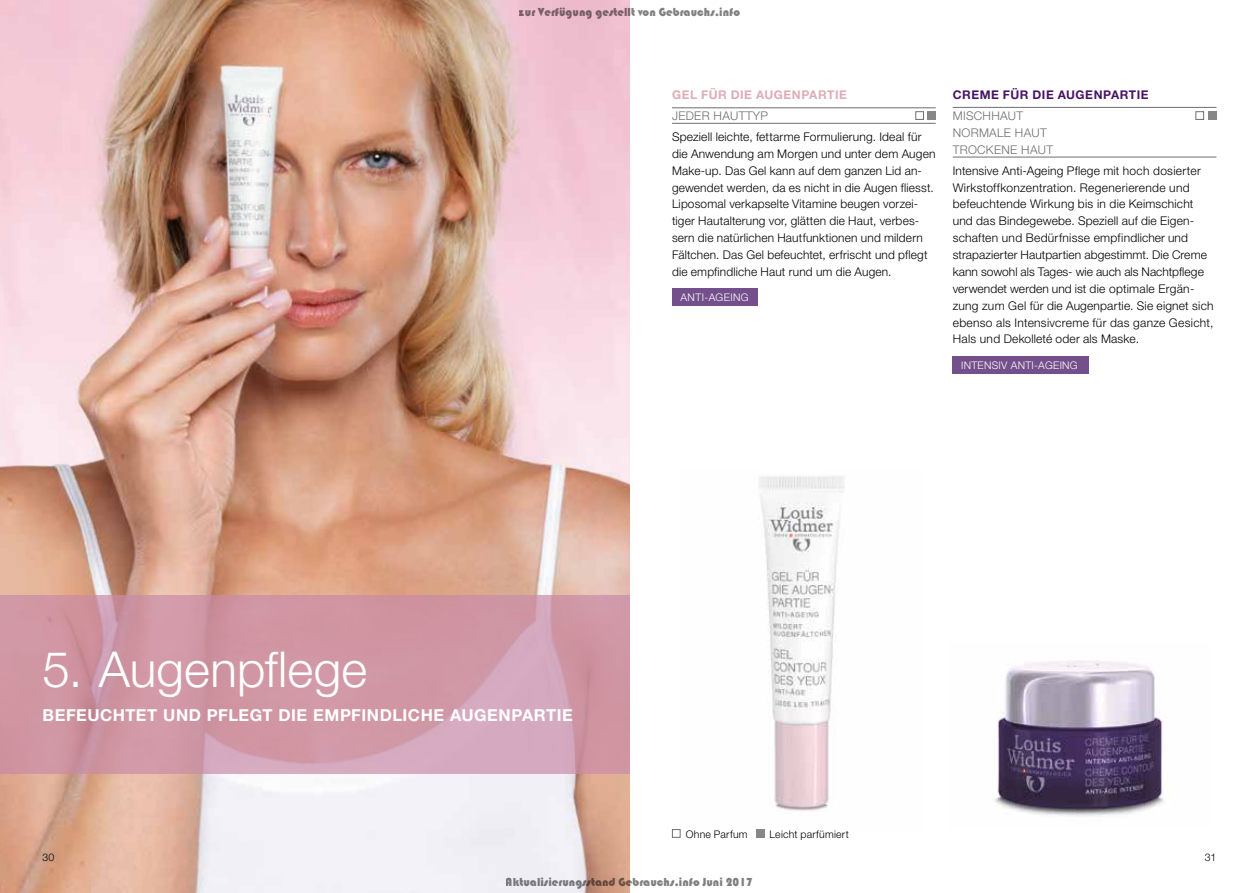
<style>
.page{position:relative;width:1259px;height:893px;background:#fff}
.page>*{position:absolute;margin:0;border:0;box-sizing:border-box;transform-origin:0 0}
.t1{font:300 49.5px "Helvetica Neue";letter-spacing:.005em;color:#fff}
.t2{font:700 16.5px "Helvetica Neue";letter-spacing:.03em;color:#fff}
.t3{font:300 12px/16.8px "Helvetica Neue";letter-spacing:.015em;color:#000}
.t4{font:12px "Bauhaus 93";color:rgb(0 0 0/.5)}
.t5{font:300 12px/16.8px "Helvetica Neue";letter-spacing:.025em;color:#6e6e6e}
.t6{font:700 12px "Helvetica Neue";letter-spacing:.045em;color:#481565}
.t7{font:700 12px "Helvetica Neue";letter-spacing:.045em;color:#ddadb7}
.t8{font:300 10.5px "Helvetica Neue";letter-spacing:.02em;color:#000}
.t9{font:300 10.5px "Helvetica Neue";letter-spacing:.025em;color:#fff}
.t10{font:300 10.5px "Helvetica Neue";letter-spacing:.045em;color:#fff}
</style>
<div class="page">
<img style="left:0;top:0;width:629px;height:893px">
<img style="left:680px;top:476px;width:165px;height:354px">
<hr style="left:672px;top:108px;width:263px;height:1px;background:#6e6e6e">
<hr style="left:672px;top:123px;width:263px;height:1px;background:#6e6e6e">
<div style="left:915px;top:111px;width:9px;height:9px;border:1px solid #6e6e6e"></div>
<div style="left:927px;top:111px;width:8px;height:9px;background:#868786"></div>
<div style="left:672px;top:289px;width:85px;height:17px;background:#734f8b"></div>
<hr style="left:952px;top:107px;width:264px;height:1px;background:#6e6e6e">
<hr style="left:952px;top:157px;width:264px;height:1px;background:#6e6e6e">
<div style="left:1195px;top:111px;width:9px;height:9px;border:1px solid #6e6e6e"></div>
<div style="left:1208px;top:111px;width:8px;height:9px;background:#868786"></div>
<div style="left:952px;top:356px;width:137px;height:17px;background:#734f8b"></div>
<img style="left:995px;top:660px;width:169px;height:156px">
<svg style="left:0;top:595px;width:629px;height:179px;background:#d099a7"></svg>
<div style="left:672px;top:829px;width:8px;height:9px;border:1px solid #6e6e6e"></div>
<div style="left:756px;top:829px;width:8px;height:9px;background:#868786"></div>
<p class="t4" style="left:519px;top:6px;width:223px">zur Verfügung gestellt von Gebrauchs.info</p>
<p class="t7" style="left:672px;top:87px;width:176px">GEL FÜR DIE AUGENPARTIE</p>
<p class="t5" style="left:672px;top:107px;width:97px">JEDER HAUTTYP</p>
<p class="t3" style="left:672px;top:128px;width:265px">Speziell leichte, fettarme Formulierung. Ideal für die Anwendung am Morgen und unter dem Augen Make-up. Das Gel kann auf dem ganzen Lid an&shy;gewendet werden, da es nicht in die Augen fliesst.<br>Liposomal verkapselte Vitamine beugen vorzei&shy;tiger Hautalterung vor, glätten die Haut, verbes&shy;sern die natürlichen Hautfunktionen und mildern Fältchen. Das Gel befeuchtet, erfrischt und pflegt die empfindliche Haut rund um die Augen.</p>
<p class="t10" style="left:680px;top:291px;width:70px">ANTI-AGEING</p>
<p class="t6" style="left:952px;top:87px;width:197px">CREME FÜR DIE AUGENPARTIE</p>
<p class="t5" style="left:952px;top:107px;width:102px">MISCHHAUT<br>NORMALE HAUT<br>TROCKENE HAUT</p>
<p class="t3" style="left:952px;top:162px;width:262px">Intensive Anti-Ageing Pflege mit hoch dosierter Wirkstoffkonzentration. Regenerierende und befeuchtende Wirkung bis in die Keimschicht und das Bindegewebe. Speziell auf die Eigen&shy;schaften und Bedürfnisse empfindlicher und strapazierter Hautpartien abgestimmt. Die Creme kann sowohl als Tages- wie auch als Nachtpflege verwendet werden und ist die optimale Ergän&shy;zung zum Gel für die Augenpartie. Sie eignet sich ebenso als Intensivcreme für das ganze Gesicht, Hals und Dekolleté oder als Maske.</p>
<p class="t9" style="left:961px;top:359px;width:118px">INTENSIV ANTI-AGEING</p>
<h1 class="t1" style="left:43px;top:639px;width:326px">5. Augenpflege</h1>
<h2 class="t2" style="left:43px;top:705px;width:532px">BEFEUCHTET UND PFLEGT DIE EMPFINDLICHE AUGENPARTIE</h2>
<p class="t8" style="left:43px;top:851px;width:13px">30</p>
<p class="t8" style="left:686px;top:827px;width:63px">Ohne Parfum</p>
<p class="t8" style="left:769px;top:827px;width:81px">Leicht parfümiert</p>
<p class="t4" style="left:506px;top:875px;width:249px">Aktualisierungsstand Gebrauchs.info Juni 2017</p>
<p class="t8" style="left:1204px;top:851px;width:13px">31</p>
</div>
